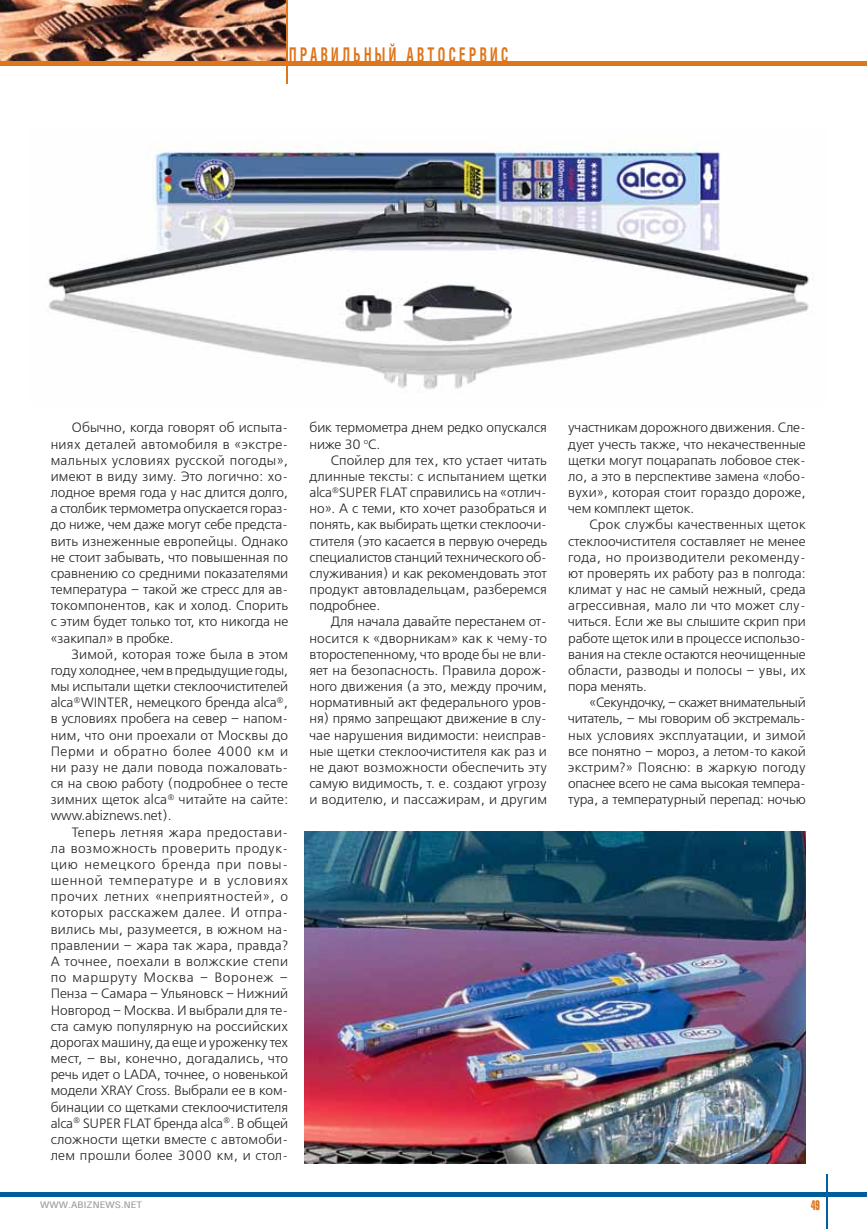
<style>
.page{position:relative;width:867px;height:1229px;background:#fff}
.page>*{position:absolute;margin:0;border:0;box-sizing:border-box;transform-origin:0 0}
.t1{font:700 20.25px "Helios Cond";letter-spacing:.25em;color:#de761c;scale:.67 1}
.t2{font:13.5px/16.2px "Free Set C";letter-spacing:-.005em;color:#231f20;text-align:justify}
.t3{font:13.5px "Helios Extra Compressed";color:#de761c;scale:.87 1}
.t4{font:9px "Helios Cond";letter-spacing:.005em;color:#939598;scale:1.3 1}
</style>
<div class="page">
<img style="left:0;top:0;width:286px;height:61px">
<div style="left:0;top:1191px;width:867px;height:5px;background:#005e9d"></div>
<hr style="left:826px;top:1173px;width:2px;height:55px;background:#005e9d">
<hr style="left:286px;top:0;width:2px;height:84px;background:#de761c">
<div style="left:0;top:61px;width:867px;height:5px;background:#de761c"></div>
<img style="left:305px;top:831px;width:500px;height:332px">
<img style="left:48px;top:147px;width:765px;height:242px">
<h1 class="t1" style="left:289px;top:47px;width:329px">ПРАВИЛЬНЫЙ АВТОСЕРВИС</h1>
<p class="t2" style="left:51px;top:421px;width:239px;text-indent:21px">Обычно, когда говорят об испыта&shy;ниях деталей автомобиля в «экстре&shy;мальных условиях русской погоды», имеют в виду зиму. Это логично: хо&shy;лодное время года у нас длится долго, а столбик термометра опускается гораз&shy;до ниже, чем даже могут себе предста&shy;вить изнеженные европейцы. Однако не стоит забывать, что повышенная по сравнению со средними показателями температура – такой же стресс для ав&shy;токомпонентов, как и холод. Спорить с этим будет только тот, кто никогда не «закипал» в пробке.</p>
<p class="t2" style="left:51px;top:647px;width:239px;text-indent:21px">Зимой, которая тоже была в этом году холоднее, чем в предыдущие годы, мы испытали щетки стеклоочистителей alca<sup>®</sup>WINTER, немецкого бренда alca<sup>®</sup>, в условиях пробега на север – напом&shy;ним, что они проехали от Москвы до Перми и обратно более 4000 км и ни разу не дали повода пожаловать&shy;ся на свою работу (подробнее о тесте зимних щеток alca<sup>®</sup> читайте на сайте: www.abiznews.net).</p>
<p class="t2" style="left:51px;top:825px;width:239px;text-indent:21px">Теперь летняя жара предостави&shy;ла возможность проверить продук&shy;цию немецкого бренда при повы&shy;шенной температуре и в условиях прочих летних «неприятностей», о которых расскажем далее. И отпра&shy;вились мы, разумеется, в южном на&shy;правлении – жара так жара, правда?<br>А точнее, поехали в волжские степи по маршруту Москва – Воронеж – Пенза – Самара – Ульяновск – Нижний Новгород – Москва. И выбрали для те&shy;ста самую популярную на российских дорогах машину, да еще и уроженку тех мест, – вы, конечно, догадались, что речь идет о LADA, точнее, о новенькой модели XRAY Cross. Выбрали ее в ком&shy;бинации со щетками стеклоочистителя alca<sup>®</sup> SUPER FLAT бренда alca<sup>®</sup>. В общей сложности щетки вместе с автомоби&shy;лем прошли более 3000 км, и стол-</p>
<p class="t2" style="left:309px;top:421px;width:239px">бик термометра днем редко опускался ниже 30 <sup>о</sup>С.</p>
<p class="t2" style="left:309px;top:453px;width:239px;text-indent:21px">Спойлер для тех, кто устает читать длинные тексты: с испытанием щетки alca<sup>®</sup>SUPER FLAT справились на «отлич&shy;но». А с теми, кто хочет разобраться и понять, как выбирать щетки стеклоочи&shy;стителя (это касается в первую очередь специалистов станций технического об&shy;служивания) и как рекомендовать этот продукт автовладельцам, разберемся подробнее.</p>
<p class="t2" style="left:309px;top:615px;width:239px;text-indent:21px">Для начала давайте перестанем от&shy;носится к «дворникам» как к чему-то второстепенному, что вроде бы не вли&shy;яет на безопасность. Правила дорож&shy;ного движения (а это, между прочим, нормативный акт федерального уров&shy;ня) прямо запрещают движение в слу&shy;чае нарушения видимости: неисправ&shy;ные щетки стеклоочистителя как раз и не дают возможности обеспечить эту самую видимость, т. е. создают угрозу и водителю, и пассажирам, и другим</p>
<p class="t2" style="left:568px;top:421px;width:239px">участникам дорожного движения. Сле&shy;дует учесть также, что некачественные щетки могут поцарапать лобовое стек&shy;ло, а это в перспективе замена «лобо&shy;вухи», которая стоит гораздо дороже, чем комплект щеток.</p>
<p class="t2" style="left:568px;top:518px;width:239px;text-indent:21px">Срок службы качественных щеток стеклоочистителя составляет не менее года, но производители рекоменду&shy;ют проверять их работу раз в полгода: климат у нас не самый нежный, среда агрессивная, мало ли что может слу&shy;читься. Если же вы слышите скрип при работе щеток или в процессе использо&shy;вания на стекле остаются неочищенные области, разводы и полосы – увы, их пора менять.</p>
<p class="t2" style="left:568px;top:695px;width:239px;text-indent:21px">«Секундочку, – скажет внимательный читатель, – мы говорим об экстремаль&shy;ных условиях эксплуатации, и зимой все понятно – мороз, а летом-то какой экстрим?» Поясню: в жаркую погоду опаснее всего не сама высокая темпера&shy;тура, а температурный перепад: ночью</p>
<p class="t4" style="left:40px;top:1201px;width:80px">WWW.ABIZNEWS.NET</p>
<p class="t3" style="left:811px;top:1197px;width:12px">49</p>
</div>
